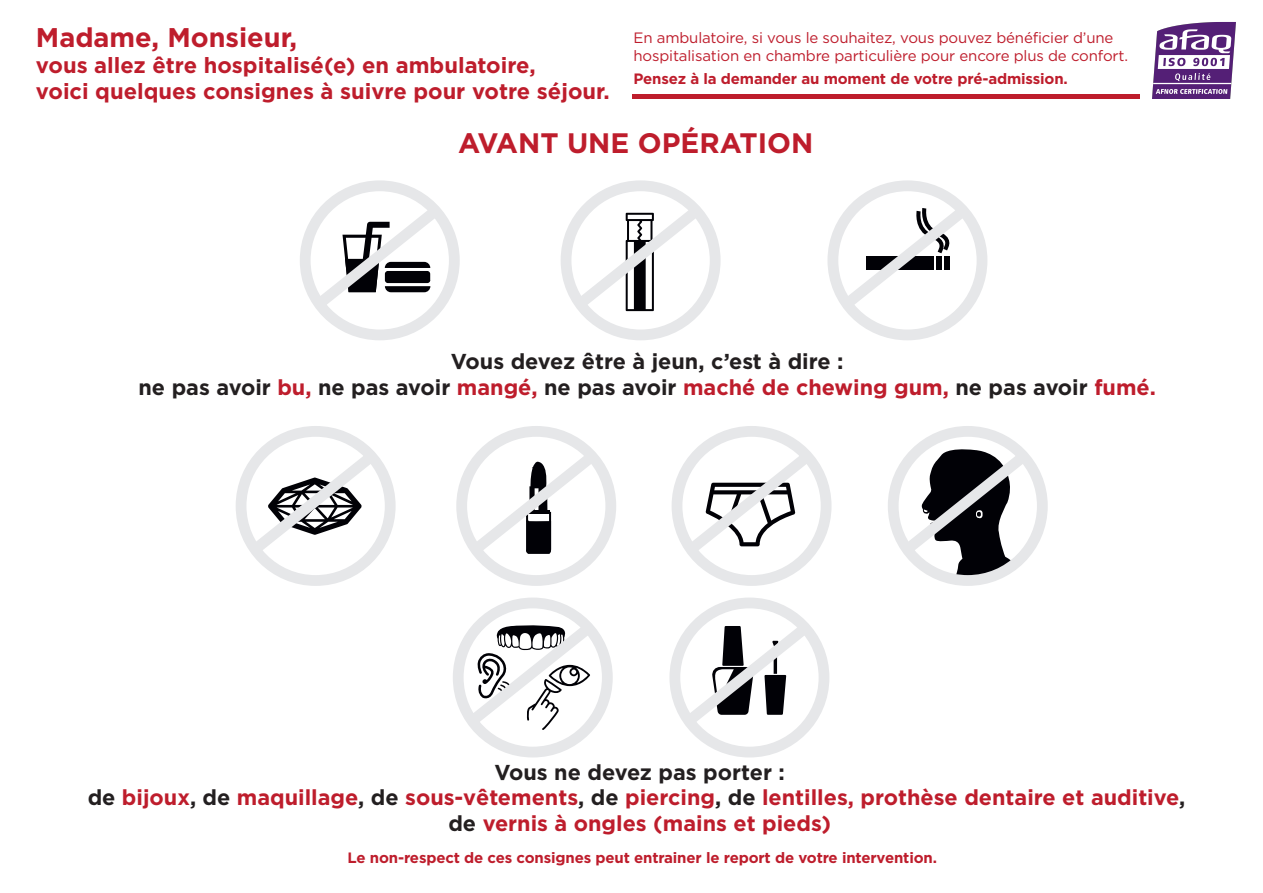
<style>
.page{position:relative;width:1263px;height:893px;background:#fff}
.page>*{position:absolute;margin:0;border:0;box-sizing:border-box;transform-origin:0 0}
.t1{font:700 28.2px "Gotham";color:#be1d2c}
.t2{font:700 27px "Gotham";color:#be1d2c}
.t3{font:700 21.9px/26.2px "Gotham";color:#be1d2c}
.t4{font:700 21.6px/26px "Gotham";color:#be1d2c;text-align:center}
.t5{font:700 21.6px/26px "Gotham";color:#231f20;text-align:center}
.t6{font:15px/18px "Gotham";letter-spacing:-.01em;color:#be1d2c}
.t7{font:700 15px "Gotham";letter-spacing:-.01em;color:#be1d2c}
.s1{color:#be1d2c}
.s2{color:#231f20}
</style>
<div class="page">
<hr style="left:632px;top:95px;width:508px;height:4px;background:#be1d2c">
<div style="left:827px;top:180px;width:160px;height:160px;border:11px solid #e6e7e9;border-radius:50%"></div>
<svg style="left:834px;top:196px;width:144px;height:121px"></svg>
<div style="left:561px;top:180px;width:159px;height:160px;border:11px solid #e6e7e9;border-radius:50%"></div>
<svg style="left:567px;top:196px;width:144px;height:121px"></svg>
<div style="left:300px;top:180px;width:160px;height:160px;border:11px solid #e6e7e9;border-radius:50%"></div>
<svg style="left:306px;top:196px;width:144px;height:121px"></svg>
<div style="left:236px;top:426px;width:160px;height:160px;border:11px solid #e6e7e9;border-radius:50%"></div>
<svg style="left:242px;top:442px;width:144px;height:121px"></svg>
<div style="left:456px;top:426px;width:160px;height:160px;border:11px solid #e6e7e9;border-radius:50%"></div>
<svg style="left:462px;top:442px;width:145px;height:121px"></svg>
<div style="left:672px;top:426px;width:159px;height:160px;border:11px solid #e6e7e9;border-radius:50%"></div>
<svg style="left:678px;top:442px;width:144px;height:121px"></svg>
<div style="left:888px;top:426px;width:160px;height:160px;border:11px solid #e6e7e9;border-radius:50%"></div>
<svg style="left:894px;top:442px;width:144px;height:135px"></svg>
<div style="left:453px;top:598px;width:160px;height:159px;border:11px solid #e6e7e9;border-radius:50%"></div>
<svg style="left:459px;top:613px;width:144px;height:122px"></svg>
<div style="left:669px;top:598px;width:160px;height:159px;border:11px solid #e6e7e9;border-radius:50%"></div>
<svg style="left:675px;top:613px;width:145px;height:122px"></svg>
<img style="left:1152px;top:22px;width:83px;height:76px">
<p class="t2" style="left:36px;top:22px;width:263px">Madame, Monsieur,</p>
<p class="t3" style="left:36px;top:52px;width:575px">vous allez être hospitalisé(e) en ambulatoire,<br>voici quelques consignes à suivre pour votre séjour.</p>
<p class="t6" style="left:633px;top:29px;width:496px">En ambulatoire, si vous le souhaitez, vous pouvez bénéficier d’une hospitalisation en chambre particulière pour encore plus de confort.</p>
<p class="t7" style="left:633px;top:70px;width:436px">Pensez à la demander au moment de votre pré-admission.</p>
<h1 class="t1" style="left:458px;top:127px;width:357px">AVANT UNE OPÉRATION</h1>
<p class="t5" style="left:138px;top:348px;width:1019px">Vous devez être à jeun, c’est à dire :<br>ne pas avoir <span class="s1">bu,</span> ne pas avoir <span class="s1">mangé,</span> ne pas avoir <span class="s1">maché de chewing gum,</span> ne pas avoir <span class="s1">fumé.</span></p>
<p class="t4" style="left:88px;top:758px;width:1099px"><span class="s2">Vous ne devez pas porter :<br>de</span> bijoux<span class="s2">, de</span> maquillage<span class="s2">, de</span> sous-vêtements<span class="s2">, de</span> piercing<span class="s2">, de</span> lentilles, prothèse dentaire et auditive<span class="s2">, de</span> vernis à ongles (mains et pieds)</p>
<p class="t7" style="left:347px;top:849px;width:591px">Le non-respect de ces consignes peut entrainer le report de votre intervention.</p>
</div>
